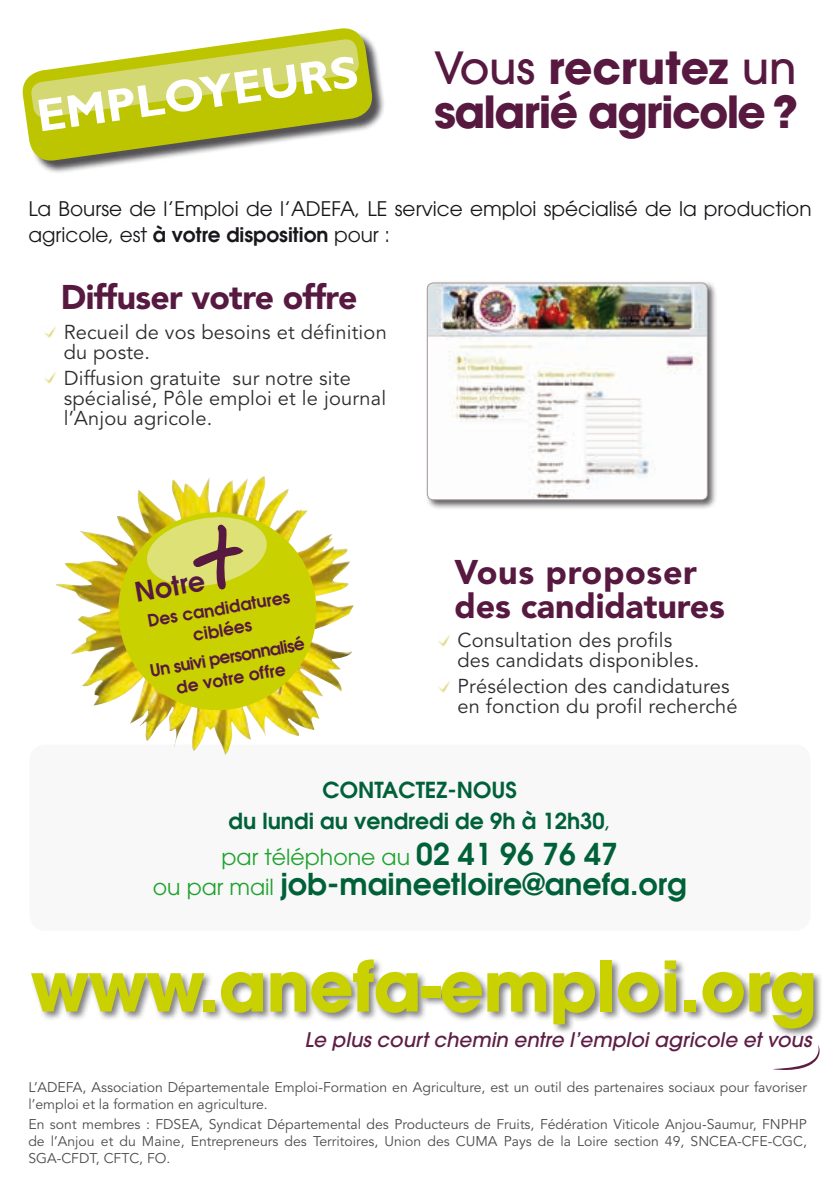
<style>
.page{position:relative;width:840px;height:1191px;background:#fff}
.page>*{position:absolute;margin:0;border:0;box-sizing:border-box;transform-origin:0 0}
.t1{font:700 69px "Avant Garde";letter-spacing:-.015em;color:#c9d200}
.t2{font:700 46px "Gill Sans";color:#fff}
.t3{font:700 44px/44px "Avant Garde";letter-spacing:-.04em;color:#571940}
.t4{font:900 34px/34px "Avenir";letter-spacing:-.005em;color:#571940}
.t5{font:600 30px "Avant Garde";color:#006139}
.t6{font:600 26.8px "Avant Garde";color:#571940}
.t7{font:600 22px/31.6px "Avant Garde";color:#006139;text-align:center}
.t8{font:22px "Avant Garde";color:#1ea22e}
.t9{font:20px/20px "Avenir";letter-spacing:.01em;color:#2d2c2f}
.t10{font:20px/26px "Avant Garde";color:#1a171c}
.t11{font:italic 500 20px "Avant Garde";color:#5e1d45}
.t12{font:600 17px/21.6px "Avant Garde";color:#571940;text-align:center}
.t13{font:14px/16.8px "Avenir";color:#4c4c4e}
.s1{font-weight:500}
.s2{font-weight:600}
.s3{font-weight:400}
.s4{font-weight:600;font-size:30px;color:#006139}
.s5{font-weight:400;font-size:22px;color:#1ea22e}
</style>
<div class="page">
<div style="left:28px;top:743px;width:783px;height:188px;background:#f8f8f8;border-radius:17px"></div>
<div style="left:27px;top:742px;width:785px;height:190px;border:2px solid #fff;border-radius:17px"></div>
<div style="left:30px;top:957px;width:792px;height:81px;background:#1a171c;opacity:.55"></div>
<div style="left:24px;top:30px;width:362px;height:145px;background:#1a171c;opacity:.75"></div>
<svg style="left:22px;top:28px;width:352px;height:135px"></svg>
<svg style="left:30px;top:38px;width:330px;height:81px"></svg>
<img style="left:438px;top:635px;width:12px;height:12px">
<img style="left:438px;top:681px;width:12px;height:12px">
<img style="left:44px;top:327px;width:12px;height:11px">
<img style="left:44px;top:372px;width:12px;height:12px">
<svg style="left:772px;top:1045px;width:47px;height:25px"></svg>
<img style="left:56px;top:478px;width:192px;height:263px">
<svg style="left:110px;top:504px;width:214px;height:214px;background:#d2d126"></svg>
<div style="left:424px;top:280px;width:293px;height:230px;background:#1a171c;opacity:.7"></div>
<img style="left:427px;top:283px;width:280px;height:217px">
<div style="left:427px;top:283px;width:280px;height:217px;border:1px solid #a59c99;border-radius:6px"></div>
<svg style="left:144px;top:513px;width:125px;height:78px;background:#ccc94e"></svg>
<h2 class="t2" style="left:33px;top:89px;width:325px;rotate:-8deg">EMPLOYEURS</h2>
<h3 class="t3" style="left:434px;top:46px;width:365px"><span class="s1">Vous</span> recrutez <span class="s1">un </span>salarié agricole ?</h3>
<h3 class="t10" style="left:28px;top:196px;width:784px">La Bourse de l’Emploi de l’ADEFA, LE service emploi spécialisé de la production agricole, est <span class="s2">à votre disposition</span> pour :</h3>
<h3 class="t4" style="left:61px;top:279px;width:298px">Diffuser votre offre</h3>
<h3 class="t9" style="left:64px;top:322px;width:324px">Recueil de vos besoins et définition du poste.</h3>
<h3 class="t9" style="left:64px;top:368px;width:324px">Diffusion gratuite sur notre site spécialisé, Pôle emploi et le journal l’Anjou agricole.</h3>
<h3 class="t6" style="left:132px;top:575px;width:72px;rotate:-10deg">Notre</h3>
<p class="t12" style="left:146px;top:610px;width:147px;rotate:-10deg">Des candidatures ciblées</p>
<p class="t12" style="left:148px;top:659px;width:158px;rotate:-10deg">Un suivi personnalisé de votre offre</p>
<h3 class="t4" style="left:454px;top:555px;width:272px">Vous proposer des candidatures</h3>
<h3 class="t9" style="left:457px;top:631px;width:243px">Consultation des profils des candidats disponibles.</h3>
<h3 class="t9" style="left:457px;top:676px;width:281px">Présélection des candidatures en fonction du profil recherché</h3>
<h3 class="t7" style="left:228px;top:773px;width:384px">Contactez-nous<br>du lundi au vendredi de 9h à 12h30<span class="s3">,</span></h3>
<h3 class="t8" style="left:221px;top:844px;width:397px">par téléphone au <span class="s4">02 41 96 76 47</span></h3>
<h3 class="t5" style="left:153px;top:864px;width:535px"><span class="s5">ou par mail</span> job-maineetloire@anefa.org</h3>
<h1 class="t1" style="left:31px;top:941px;width:787px">www.anefa-emploi.org</h1>
<h3 class="t11" style="left:304px;top:1027px;width:508px">Le plus court chemin entre l’emploi agricole et vous</h3>
<p class="t13" style="left:28px;top:1079px;width:779px">L’ADEFA, Association Départementale Emploi-Formation en Agriculture, est un outil des partenaires sociaux pour favoriser l’emploi et la formation en agriculture.</p>
<p class="t13" style="left:28px;top:1116px;width:779px;text-align:justify">En sont membres : FDSEA, Syndicat Départemental des Producteurs de Fruits, Fédération Viticole Anjou-Saumur, FNPHP de l’Anjou et du Maine, Entrepreneurs des Territoires, Union des CUMA Pays de la Loire section 49, SNCEA-CFE-CGC, SGA-CFDT, CFTC, FO.</p>
</div>
